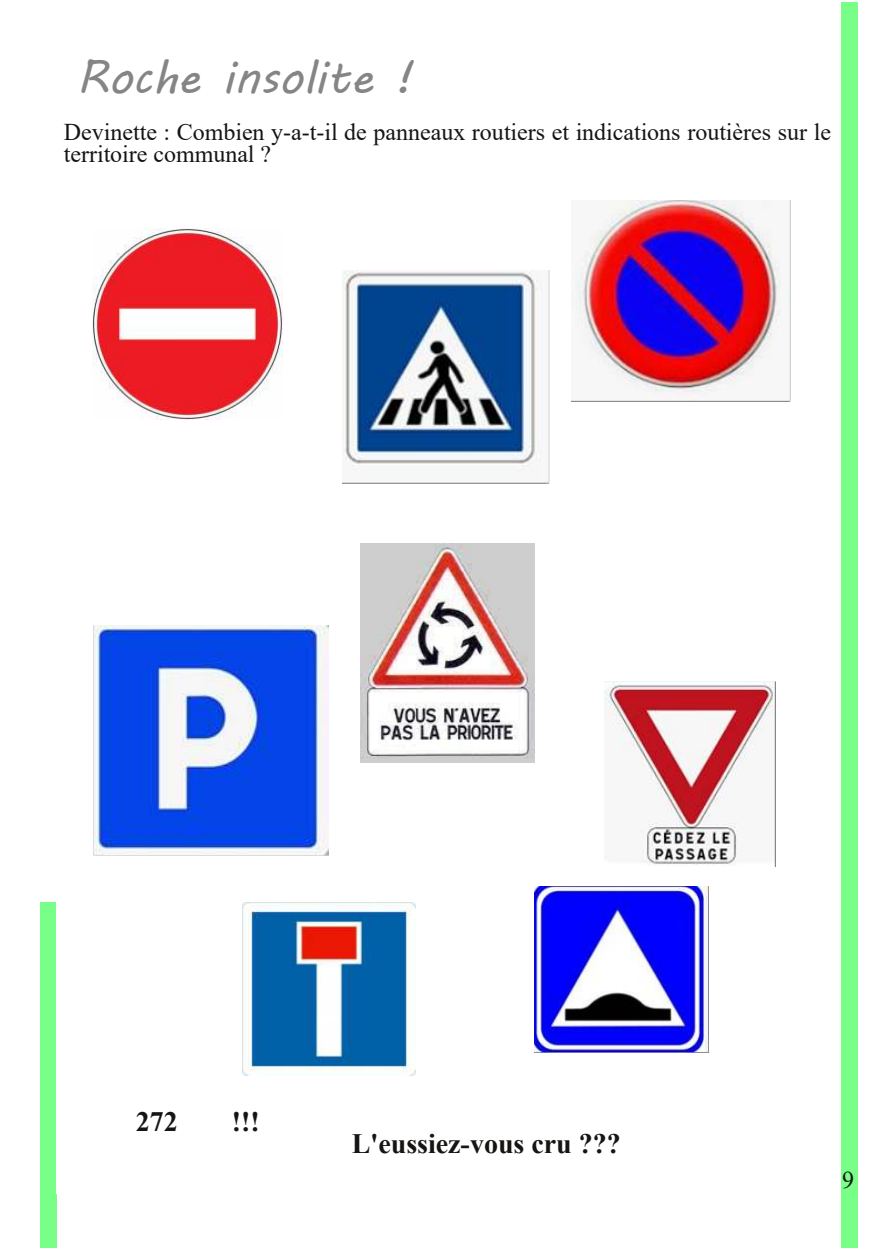
<style>
.page{position:relative;width:896px;height:1248px;background:#fff}
.page>*{position:absolute;margin:0;border:0;box-sizing:border-box;transform-origin:0 0}
.t1{font:46px "MV Boli";color:#858585}
.t2{font:700 28px "Times New Roman";color:#171513}
.t3{font:24px/22px "Times New Roman";color:#171513}
</style>
<div class="page">
<div style="left:841px;top:2px;width:16px;height:1245px;background:#7f8"></div>
<div style="left:41px;top:902px;width:16px;height:345px;background:#7f8"></div>
<img style="left:571px;top:200px;width:219px;height:201px">
<img style="left:342px;top:271px;width:208px;height:212px">
<img style="left:92px;top:229px;width:191px;height:190px">
<img style="left:93px;top:625px;width:235px;height:231px">
<img style="left:604px;top:681px;width:171px;height:185px">
<img style="left:535px;top:886px;width:174px;height:166px">
<img style="left:242px;top:902px;width:173px;height:173px">
<img style="left:360px;top:543px;width:175px;height:219px">
<h1 class="t1" style="left:76px;top:46px;width:338px">Roche insolite !</h1>
<p class="t3" style="left:64px;top:120px;width:768px">Devinette : Combien y-a-t-il de panneaux routiers et indications routières sur le territoire communal ?</p>
<p class="t2" style="left:136px;top:1100px;width:43px">272</p>
<p class="t2" style="left:232px;top:1100px;width:30px">!!!</p>
<p class="t2" style="left:352px;top:1122px;width:270px">L'eussiez-vous cru ???</p>
<p class="t3" style="left:842px;top:1167px;width:13px">9</p>
</div>
